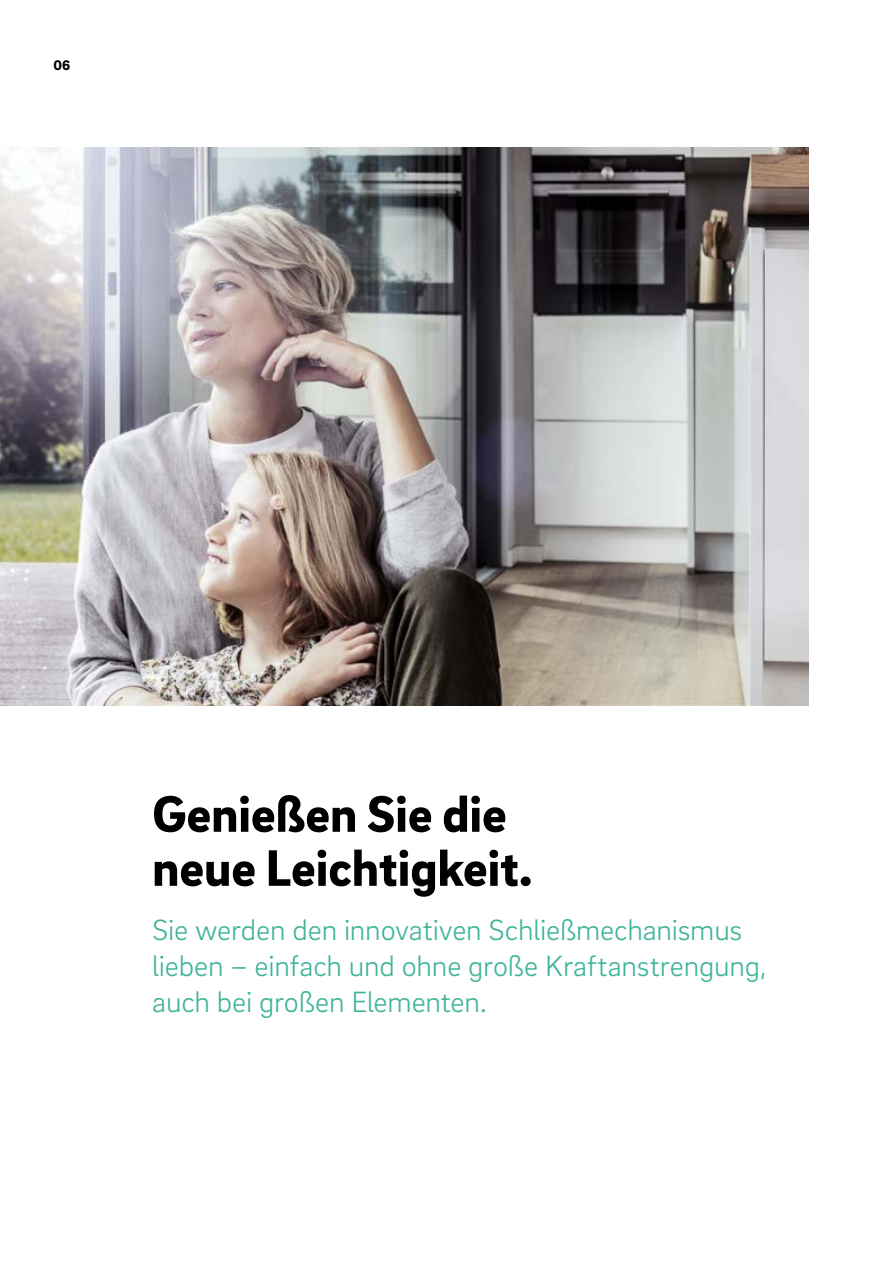
<style>
.page{position:relative;width:893px;height:1263px;background:#fff}
.page>*{position:absolute;margin:0;border:0;box-sizing:border-box;transform-origin:0 0}
.t1{font:900 52.5px/54px "Brix Sans";color:#000}
.t2{font:300 30px/36px "Brix Sans";letter-spacing:-.005em;color:#3fb498}
.t3{font:900 14.25px "Brix Sans";color:#000}
</style>
<div class="page">
<img style="left:0;top:148px;width:809px;height:558px">
<p class="t3" style="left:53px;top:56px;width:18px">06</p>
<h1 class="t1" style="left:152px;top:784px;width:382px">Genießen Sie die neue Leichtigkeit.</h1>
<p class="t2" style="left:152px;top:910px;width:616px">Sie werden den innovativen Schließmechanismus lieben – einfach und ohne große Kraftanstrengung, auch bei großen Elementen.</p>
</div>
